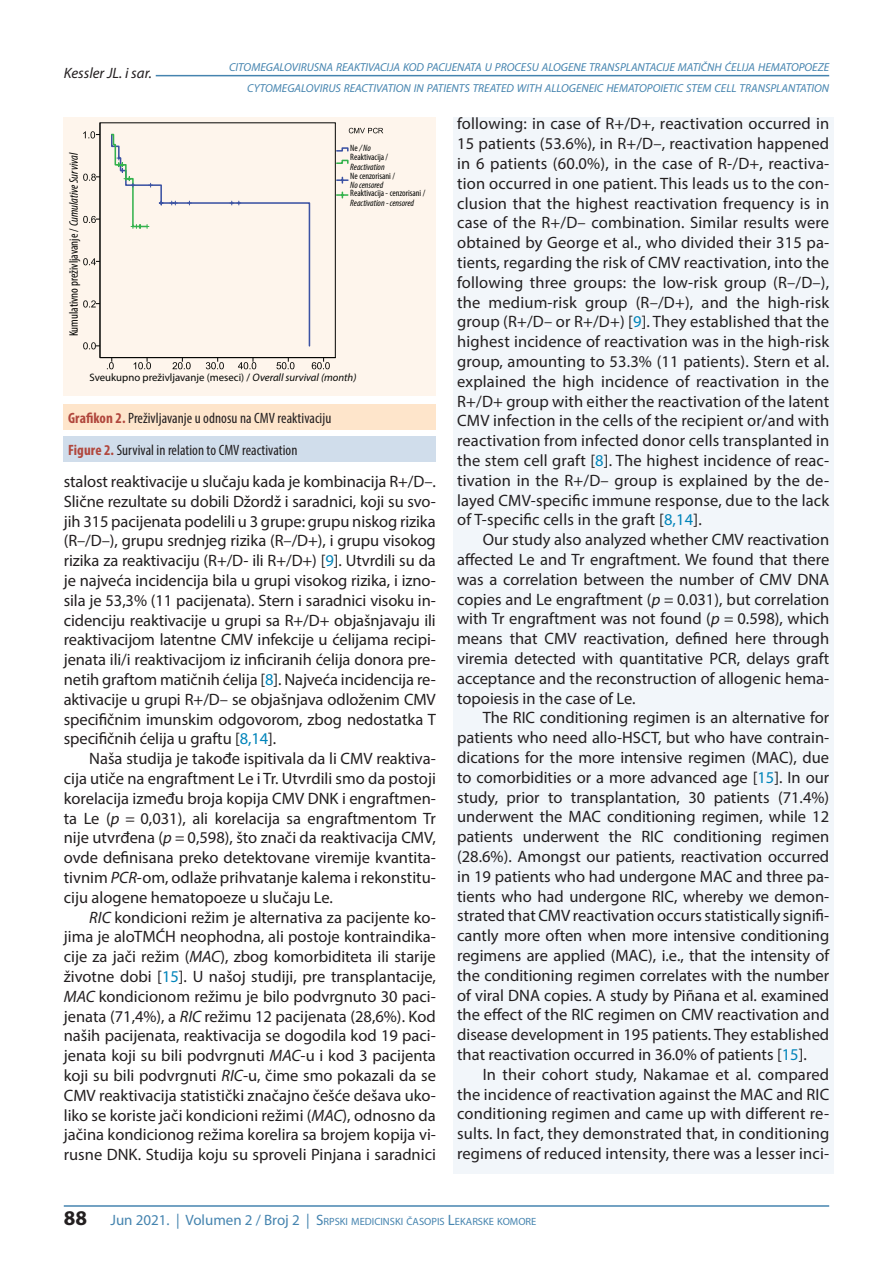
<style>
.page{position:relative;width:893px;height:1263px;background:#fff}
.page>*{position:absolute;margin:0;border:0;box-sizing:border-box;transform-origin:0 0}
.t1{font:700 21px "Myriad Pro";color:#231f20}
.t2{font:16.5px/19.8px "Myriad Pro";color:#231f20;text-align:justify}
.t3{font:condensed 15px "Myriad Pro";letter-spacing:.005em;color:#231f20}
.t4{font:italic 15px "Myriad Pro";color:#231f20}
.t5{font:condensed 12.3px "Myriad Pro";color:#040503}
.t6{font:italic 11.55px/20.9px "Myriad Pro";color:#4584af;text-align:right}
.t7{font:10.8px "Myriad Pro";color:#040503}
.t8{font:10.5px "Myriad Pro";color:#4584af}
.t9{font:condensed 9.3px "Myriad Pro";color:#040503}
.t10{font:italic condensed 9.3px "Myriad Pro";color:#040503}
.s1{font-style:italic}
.s2{font-style:normal}
.s3{font-weight:700;color:#b1473d}
.s4{font-stretch:condensed}
.s5{color:#0084ba}
.s6{font-size:15px}
</style>
<div class="page">
<div style="left:453px;top:117px;width:380px;height:1057px;background:#f2f6fa"></div>
<hr style="left:64px;top:1205px;width:765px;height:2px;background:#4584af">
<hr style="left:156px;top:75px;width:673px;height:1px;background:#4584af">
<div style="left:64px;top:404px;width:372px;height:26px;background:#fee5cb"></div>
<div style="left:63px;top:117px;width:373px;height:278px;background:#fef5ec"></div>
<svg style="left:111px;top:133px;width:200px;height:214px"></svg>
<div style="left:100px;top:123px;width:236px;height:235px;border:1px solid #040503"></div>
<svg style="left:335px;top:147px;width:14px;height:5px"></svg>
<svg style="left:335px;top:159px;width:14px;height:6px"></svg>
<svg style="left:337px;top:177px;width:11px;height:6px"></svg>
<svg style="left:337px;top:192px;width:11px;height:6px"></svg>
<svg style="left:349px;top:128px;width:34px;height:5px"></svg>
<svg style="left:83px;top:131px;width:17px;height:7px"></svg>
<svg style="left:83px;top:174px;width:17px;height:7px"></svg>
<svg style="left:83px;top:216px;width:17px;height:7px"></svg>
<svg style="left:83px;top:258px;width:17px;height:7px"></svg>
<svg style="left:83px;top:300px;width:17px;height:8px"></svg>
<svg style="left:83px;top:342px;width:17px;height:7px"></svg>
<svg style="left:312px;top:358px;width:18px;height:11px"></svg>
<svg style="left:276px;top:358px;width:18px;height:11px"></svg>
<svg style="left:238px;top:358px;width:18px;height:11px"></svg>
<svg style="left:206px;top:358px;width:18px;height:11px"></svg>
<svg style="left:172px;top:358px;width:19px;height:11px"></svg>
<svg style="left:134px;top:358px;width:17px;height:11px"></svg>
<svg style="left:107px;top:358px;width:7px;height:11px"></svg>
<div style="left:64px;top:436px;width:372px;height:26px;background:#d0ddeb"></div>
<p class="t4" style="left:64px;top:64px;width:90px">Kessler JL. i sar.</p>
<p class="t6" style="left:229px;top:56px;width:601px">CITOMEGALOVIRUSNA REAKTIVACIJA KOD PACIJENATA U PROCESU ALOGENE TRANSPLANTACIJE MATIČNH ĆELIJA HEMATOPOEZE<br>CYTOMEGALOVIRUS REACTIVATION IN PATIENTS TREATED WITH ALLOGENEIC HEMATOPOIETIC STEM CELL TRANSPLANTATION</p>
<p class="t5" style="left:66px;top:336px;width:185px;rotate:-90deg">Kumulativno preživljavanje / <span class="s1">Cumulative Survival</span></p>
<p class="t10" style="left:350px;top:142px;width:22px"><span class="s2">Ne</span> / No</p>
<p class="t9" style="left:350px;top:170px;width:46px">Ne cenzorisani /</p>
<p class="t10" style="left:350px;top:179px;width:34px">No censored</p>
<p class="t9" style="left:350px;top:188px;width:77px">Reaktivacija - cenzorisani /</p>
<p class="t10" style="left:350px;top:197px;width:65px">Reactivation - censored</p>
<p class="t9" style="left:350px;top:152px;width:39px">Reaktivacija /</p>
<p class="t10" style="left:350px;top:161px;width:36px">Reactivation</p>
<p class="t7" style="left:90px;top:371px;width:268px">Sveukupno preživljavanje (meseci) / <span class="s1">Overall survival (month)</span></p>
<p class="t3" style="left:68px;top:409px;width:265px"><span class="s3">Grafikon 2.</span> Preživljavanje u odnosu na CMV reaktivaciju</p>
<p class="t3" style="left:68px;top:441px;width:231px"><span class="s3">Figure 2.</span> Survival in relation to CMV reactivation</p>
<p class="t2" style="left:64px;top:471px;width:374px">stalost reaktivacije u slučaju kada je kombinacija R+/D<span class="s4">–</span>.<br>Slične rezultate su dobili Džordž i saradnici, koji su svo&shy;jih 315 pacijenata podelili u 3 grupe: grupu niskog rizika (R<span class="s4">–</span>/D<span class="s4">–</span>), grupu srednjeg rizika (R<span class="s4">–</span>/D+), i grupu visokog rizika za reaktivaciju (R+/D- ili R+/D+) [<span class="s5">9</span>]. Utvrdili su da je najveća incidencija bila u grupi visokog rizika, i izno&shy;sila je 53,3% (11 pacijenata). Stern i saradnici visoku in&shy;cidenciju reaktivacije u grupi sa R+/D+ objašnjavaju ili reaktivacijom latentne CMV infekcije u ćelijama recipi&shy;jenata ili/i reaktivacijom iz inficiranih ćelija donora pre&shy;netih graftom matičnih ćelija [<span class="s5">8</span>]. Najveća incidencija re&shy;aktivacije u grupi R+/D<span class="s4">–</span> se objašnjava odloženim CMV specifičnim imunskim odgovorom, zbog nedostatka T specifičnih ćelija u graftu [<span class="s5">8,14</span>].</p>
<p class="t2" style="left:64px;top:748px;width:374px;text-indent:26px">Naša studija je takođe ispitivala da li CMV reaktiva&shy;cija utiče na engraftment Le i Tr. Utvrdili smo da postoji korelacija između broja kopija CMV DNK i engraftmen&shy;ta Le (<span class="s1">p =</span> 0,031), ali korelacija sa engraftmentom Tr nije utvrđena (<span class="s1">p =</span> 0,598), što znači da reaktivacija CMV, ovde definisana preko detektovane viremije kvantita&shy;tivnim <span class="s1">PCR</span>-om, odlaže prihvatanje kalema i rekonstitu&shy;ciju alogene hematopoeze u slučaju Le.</p>
<p class="t2" style="left:64px;top:907px;width:374px;text-indent:25px"><span class="s1">RIC</span> kondicioni režim je alternativa za pacijente ko&shy;jima je aloTMĆH neophodna, ali postoje kontraindika&shy;cije za jači režim (<span class="s1">MAC</span>), zbog komorbiditeta ili starije životne dobi [<span class="s5">15</span>]. U našoj studiji, pre transplantacije, <span class="s1">MAC</span> kondicionom režimu je bilo podvrgnuto 30 paci&shy;jenata (71,4%), a <span class="s1">RIC</span> režimu 12 pacijenata (28,6%). Kod naših pacijenata, reaktivacija se dogodila kod 19 paci&shy;jenata koji su bili podvrgnuti <span class="s1">MAC</span>-u i kod 3 pacijenta koji su bili podvrgnuti <span class="s1">RIC</span>-u, čime smo pokazali da se CMV reaktivacija statistički značajno češće dešava uko&shy;liko se koriste jači kondicioni režimi (<span class="s1">MAC</span>), odnosno da jačina kondicionog režima korelira sa brojem kopija vi&shy;rusne DNK. Studija koju su sproveli Pinjana i saradnici</p>
<p class="t2" style="left:457px;top:114px;width:374px">following: in case of R+/D+, reactivation occurred in 15 patients (53.6%), in R+/D<span class="s4">–</span>, reactivation happened in 6 patients (60.0%), in the case of R-/D+, reactiva&shy;tion occurred in one patient. This leads us to the con&shy;clusion that the highest reactivation frequency is in case of the R+/D<span class="s4">–</span> combination. Similar results were obtained by George et al., who divided their 315 pa&shy;tients, regarding the risk of CMV reactivation, into the following three groups: the low-risk group (R<span class="s4">–</span>/D<span class="s4">–</span>), the medium-risk group (R<span class="s4">–</span>/D+), and the high-risk group (R+/D<span class="s4">–</span> or R+/D+) [<span class="s5">9</span>]. They established that the highest incidence of reactivation was in the high-risk group, amounting to 53.3% (11 patients). Stern et al. explained the high incidence of reactivation in the R+/D+ group with either the reactivation of the latent CMV infection in the cells of the recipient or/and with reactivation from infected donor cells transplanted in the stem cell graft [<span class="s5">8</span>]. The highest incidence of reac&shy;tivation in the R+/D<span class="s4">–</span> group is explained by the de&shy;layed CMV-specific immune response, due to the lack of T-specific cells in the graft [<span class="s5">8,14</span>].</p>
<p class="t2" style="left:457px;top:529px;width:374px;text-indent:26px">Our study also analyzed whether CMV reactivation affected Le and Tr engraftment. We found that there was a correlation between the number of CMV DNA copies and Le engraftment (<span class="s1">p =</span> 0.031), but correlation with Tr engraftment was not found (<span class="s1">p =</span> 0.598), which means that CMV reactivation, defined here through viremia detected with quantitative PCR, delays graft acceptance and the reconstruction of allogenic hema&shy;topoiesis in the case of Le.</p>
<p class="t2" style="left:457px;top:708px;width:374px;text-indent:26px">The RIC conditioning regimen is an alternative for patients who need allo-HSCT, but who have contrain&shy;dications for the more intensive regimen (MAC), due to comorbidities or a more advanced age [<span class="s5">15</span>]. In our study, prior to transplantation, 30 patients (71.4%) underwent the MAC conditioning regimen, while 12 patients underwent the RIC conditioning regimen (28.6%). Amongst our patients, reactivation occurred in 19 patients who had undergone MAC and three pa&shy;tients who had undergone RIC, whereby we demon&shy;strated that CMV reactivation occurs statistically signifi&shy;cantly more often when more intensive conditioning regimens are applied (MAC), i.e., that the intensity of the conditioning regimen correlates with the number of viral DNA copies. A study by Piñana et al. examined the effect of the RIC regimen on CMV reactivation and disease development in 195 patients. They established that reactivation occurred in 36.0% of patients [<span class="s5">15</span>].</p>
<p class="t2" style="left:457px;top:1064px;width:374px;text-indent:26px">In their cohort study, Nakamae et al. compared the incidence of reactivation against the MAC and RIC conditioning regimen and came up with different re&shy;sults. In fact, they demonstrated that, in conditioning regimens of reduced intensity, there was a lesser inci-</p>
<p class="t1" style="left:64px;top:1204px;width:25px">88</p>
<p class="t8" style="left:110px;top:1215px;width:427px"><span class="s6">Jun 2021. | Volumen 2 / Broj 2 |</span> <span class="s6">S</span>RPSKI MEDICINSKI ČASOPIS <span class="s6">L</span>EKARSKE KOMORE</p>
</div>
